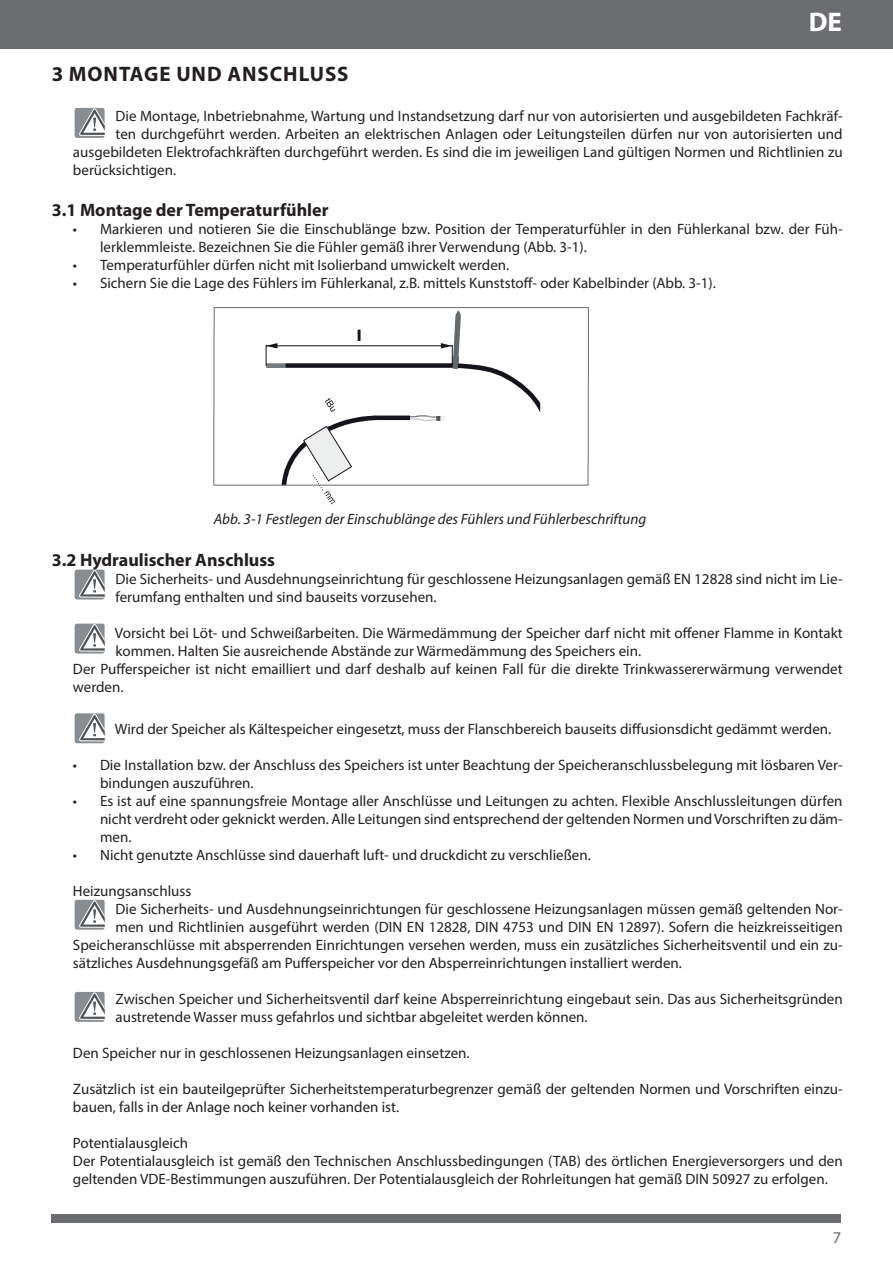
<style>
.page{position:relative;width:893px;height:1263px;background:#fff}
.page>*{position:absolute;margin:0;border:0;box-sizing:border-box;transform-origin:0 0}
.t1{font:700 27px "Myriad Pro";color:#fff}
.Helv__Überschrift_gr{font:700 21px "Myriad Pro";letter-spacing:.045em;color:#231f20}
.Überschrift_klein{font:700 18px "Myriad Pro";color:#231f20}
.t2{font:16.5px "Myriad Pro";color:#6c6d70}
.Helv__Einfacher_Absa{font:15px/18px "Myriad Pro";color:#231f20}
.Helv__Einfacher_Absa-2{font:italic 15px "Myriad Pro";color:#231f20}
</style>
<div class="page">
<div style="left:0;top:0;width:893px;height:49px;background:#6c6d70"></div>
<div style="left:52px;top:1214px;width:789px;height:8px;background:#6c6d70"></div>
<svg style="left:75px;top:108px;width:30px;height:30px"></svg>
<svg style="left:75px;top:570px;width:30px;height:29px"></svg>
<svg style="left:75px;top:624px;width:30px;height:29px"></svg>
<svg style="left:75px;top:713px;width:30px;height:30px"></svg>
<svg style="left:75px;top:900px;width:30px;height:30px"></svg>
<svg style="left:75px;top:992px;width:30px;height:30px"></svg>
<svg style="left:213px;top:307px;width:376px;height:178px"></svg>
<svg style="left:266px;top:311px;width:274px;height:193px"></svg>
<h1 class="t1" style="left:809px;top:4px;width:35px">DE</h1>
<p class="Helv__Überschrift_gr" style="left:52px;top:60px;width:298px">3 MONTAGE UND ANSCHLUSS</p>
<p class="Helv__Einfacher_Absa" style="left:116px;top:107px;width:729px">Die Montage, Inbetriebnahme, Wartung und Instandsetzung darf nur von autorisierten und ausgebildeten Fachkräf-</p>
<p class="Helv__Einfacher_Absa" style="left:116px;top:125px;width:729px">ten durchgeführt werden. Arbeiten an elektrischen Anlagen oder Leitungsteilen dürfen nur von autorisierten und</p>
<p class="Helv__Einfacher_Absa" style="left:73px;top:143px;width:771px">ausgebildeten Elektrofachkräften durchgeführt werden. Es sind die im jeweiligen Land gültigen Normen und Richtlinien zu</p>
<p class="Helv__Einfacher_Absa" style="left:73px;top:161px;width:105px">berücksichtigen.</p>
<p class="Überschrift_klein" style="left:52px;top:198px;width:278px">3.1 Montage der Temperaturfühler</p>
<p class="Helv__Einfacher_Absa" style="left:100px;top:220px;width:744px;text-indent:-27px">• Markieren und notieren Sie die Einschublänge bzw. Position der Temperaturfühler in den Fühlerkanal bzw. der Füh&shy;lerklemmleiste. Bezeichnen Sie die Fühler gemäß ihrer Verwendung (Abb. 3-1).</p>
<p class="Helv__Einfacher_Absa" style="left:73px;top:256px;width:438px">• Temperaturfühler dürfen nicht mit Isolierband umwickelt werden.</p>
<p class="Helv__Einfacher_Absa" style="left:73px;top:274px;width:644px">• Sichern Sie die Lage des Fühlers im Fühlerkanal, z.B. mittels Kunststoff- oder Kabelbinder (Abb. 3-1).</p>
<p class="Helv__Einfacher_Absa-2" style="left:214px;top:510px;width:434px">Abb. 3-1 Festlegen der Einschublänge des Fühlers und Fühlerbeschriftung</p>
<p class="Überschrift_klein" style="left:52px;top:548px;width:225px">3.2 Hydraulischer Anschluss</p>
<p class="Helv__Einfacher_Absa" style="left:116px;top:569px;width:729px">Die Sicherheits- und Ausdehnungseinrichtung für geschlossene Heizungsanlagen gemäß EN 12828 sind nicht im Lie&shy;ferumfang enthalten und sind bauseits vorzusehen.</p>
<p class="Helv__Einfacher_Absa" style="left:115px;top:623px;width:729px">Vorsicht bei Löt- und Schweißarbeiten. Die Wärmedämmung der Speicher darf nicht mit offener Flamme in Kontakt kommen. Halten Sie ausreichende Abstände zur Wärmedämmung des Speichers ein.</p>
<p class="Helv__Einfacher_Absa" style="left:73px;top:659px;width:771px">Der Pufferspeicher ist nicht emailliert und darf deshalb auf keinen Fall für die direkte Trinkwassererwärmung verwendet werden.</p>
<p class="Helv__Einfacher_Absa" style="left:115px;top:719px;width:718px">Wird der Speicher als Kältespeicher eingesetzt, muss der Flanschbereich bauseits diffusionsdicht gedämmt werden.</p>
<p class="Helv__Einfacher_Absa" style="left:100px;top:755px;width:744px;text-indent:-27px">• Die Installation bzw. der Anschluss des Speichers ist unter Beachtung der Speicheranschlussbelegung mit lösbaren Ver&shy;bindungen auszuführen.</p>
<p class="Helv__Einfacher_Absa" style="left:100px;top:791px;width:744px;text-align:justify;text-indent:-27px">• Es ist auf eine spannungsfreie Montage aller Anschlüsse und Leitungen zu achten. Flexible Anschlussleitungen dürfen nicht verdreht oder geknickt werden. Alle Leitungen sind entsprechend der geltenden Normen und Vorschriften zu däm&shy;men.</p>
<p class="Helv__Einfacher_Absa" style="left:73px;top:845px;width:519px">• Nicht genutzte Anschlüsse sind dauerhaft luft- und druckdicht zu verschließen.</p>
<p class="Helv__Einfacher_Absa" style="left:73px;top:881px;width:120px">Heizungsanschluss</p>
<p class="Helv__Einfacher_Absa" style="left:116px;top:899px;width:729px">Die Sicherheits- und Ausdehnungseinrichtungen für geschlossene Heizungsanlagen müssen gemäß geltenden Nor-</p>
<p class="Helv__Einfacher_Absa" style="left:116px;top:917px;width:729px">men und Richtlinien ausgeführt werden (DIN EN 12828, DIN 4753 und DIN EN 12897). Sofern die heizkreisseitigen</p>
<p class="Helv__Einfacher_Absa" style="left:73px;top:935px;width:771px">Speicheranschlüsse mit absperrenden Einrichtungen versehen werden, muss ein zusätzliches Sicherheitsventil und ein zu-</p>
<p class="Helv__Einfacher_Absa" style="left:73px;top:953px;width:610px">sätzliches Ausdehnungsgefäß am Pufferspeicher vor den Absperreinrichtungen installiert werden.</p>
<p class="Helv__Einfacher_Absa" style="left:116px;top:989px;width:729px">Zwischen Speicher und Sicherheitsventil darf keine Absperreinrichtung eingebaut sein. Das aus Sicherheitsgründen austretende Wasser muss gefahrlos und sichtbar abgeleitet werden können.</p>
<p class="Helv__Einfacher_Absa" style="left:73px;top:1043px;width:398px">Den Speicher nur in geschlossenen Heizungsanlagen einsetzen.</p>
<p class="Helv__Einfacher_Absa" style="left:73px;top:1079px;width:771px">Zusätzlich ist ein bauteilgeprüfter Sicherheitstemperaturbegrenzer gemäß der geltenden Normen und Vorschriften einzu&shy;bauen, falls in der Anlage noch keiner vorhanden ist.</p>
<p class="Helv__Einfacher_Absa" style="left:73px;top:1133px;width:117px">Potentialausgleich</p>
<p class="Helv__Einfacher_Absa" style="left:73px;top:1151px;width:771px">Der Potentialausgleich ist gemäß den Technischen Anschlussbedingungen (TAB) des örtlichen Energieversorgers und den geltenden VDE-Bestimmungen auszuführen. Der Potentialausgleich der Rohrleitungen hat gemäß DIN 50927 zu erfolgen.</p>
<p class="t2" style="left:833px;top:1227px;width:10px">7</p>
</div>
